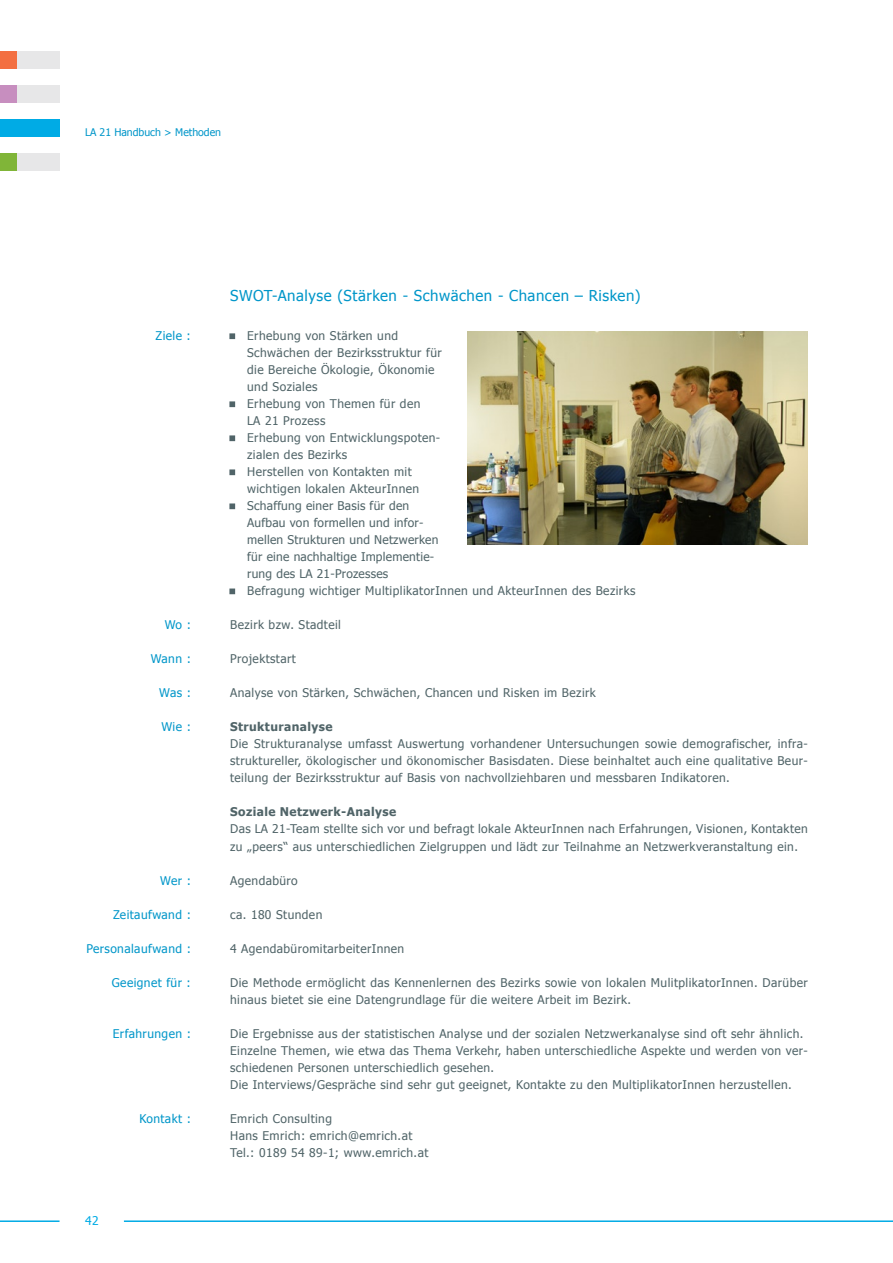
<style>
.page{position:relative;width:893px;height:1263px;background:#fff}
.page>*{position:absolute;margin:0;border:0;box-sizing:border-box;transform-origin:0 0}
.t1{font:15px "Tahoma";letter-spacing:.035em;color:#0096c9}
.t2{font:12px/17px "Tahoma";letter-spacing:.035em;color:#506468}
.t3{font:12px "Tahoma";letter-spacing:.035em;color:#0096c9}
.t4{font:700 12px "Tahoma";letter-spacing:.035em;color:#506468}
.t5{font:12px "Tahoma";color:#00abe5}
.t6{font:10.5px "Tahoma";color:#0096c9}
</style>
<div class="page">
<hr style="left:124px;top:1220px;width:769px;height:2px;background:#00abe5">
<hr style="left:0;top:1220px;width:60px;height:2px;background:#00abe5">
<div style="left:0;top:85px;width:60px;height:17px;background:#e7e7e8"></div>
<div style="left:0;top:51px;width:60px;height:17px;background:#e7e7e8"></div>
<div style="left:0;top:51px;width:17px;height:17px;background:#f36f41"></div>
<div style="left:0;top:85px;width:17px;height:17px;background:#c78ebf"></div>
<div style="left:0;top:119px;width:60px;height:17px;background:#00abe5"></div>
<div style="left:0;top:153px;width:60px;height:17px;background:#e7e7e8"></div>
<div style="left:0;top:153px;width:17px;height:17px;background:#80b538"></div>
<svg style="left:229px;top:333px;width:6px;height:6px"></svg>
<svg style="left:229px;top:401px;width:6px;height:6px"></svg>
<svg style="left:229px;top:435px;width:6px;height:6px"></svg>
<svg style="left:229px;top:469px;width:6px;height:6px"></svg>
<svg style="left:229px;top:503px;width:6px;height:6px"></svg>
<svg style="left:229px;top:588px;width:6px;height:6px"></svg>
<img style="left:468px;top:332px;width:340px;height:212px">
<p class="t6" style="left:85px;top:125px;width:138px">LA 21 Handbuch &gt; Methoden</p>
<p class="t3" style="left:156px;top:328px;width:37px">Ziele :</p>
<p class="t3" style="left:165px;top:617px;width:28px">Wo :</p>
<p class="t3" style="left:151px;top:651px;width:42px">Wann :</p>
<p class="t3" style="left:159px;top:685px;width:33px">Was :</p>
<p class="t3" style="left:161px;top:719px;width:31px">Wie :</p>
<p class="t3" style="left:160px;top:872px;width:32px">Wer :</p>
<p class="t3" style="left:113px;top:906px;width:79px">Zeitaufwand :</p>
<p class="t3" style="left:86px;top:940px;width:106px">Personalaufwand :</p>
<p class="t3" style="left:112px;top:974px;width:81px">Geeignet für :</p>
<p class="t3" style="left:113px;top:1025px;width:80px">Erfahrungen :</p>
<p class="t5" style="left:85px;top:1212px;width:15px">42</p>
<p class="t3" style="left:139px;top:1110px;width:53px">Kontakt :</p>
<p class="t1" style="left:230px;top:285px;width:412px">SWOT-Analyse (Stärken - Schwächen - Chancen – Risken)</p>
<p class="t2" style="left:247px;top:327px;width:196px;text-indent:-17px">▪ Erhebung von Stärken und<br>Schwächen der Bezirksstruktur für die Bereiche Ökologie, Ökonomie und Soziales</p>
<p class="t2" style="left:247px;top:395px;width:175px;text-indent:-17px">▪ Erhebung von Themen für den<br>LA 21 Prozess</p>
<p class="t2" style="left:247px;top:429px;width:195px;text-indent:-17px">▪ Erhebung von Entwicklungspoten&shy;zialen des Bezirks</p>
<p class="t2" style="left:247px;top:463px;width:174px;text-indent:-17px">▪ Herstellen von Kontakten mit wichtigen lokalen AkteurInnen</p>
<p class="t2" style="left:247px;top:497px;width:193px;text-indent:-17px">▪ Schaffung einer Basis für den<br>Aufbau von formellen und infor&shy;mellen Strukturen und Netzwerken für eine nachhaltige Implementie&shy;rung des LA 21-Prozesses</p>
<p class="t2" style="left:230px;top:582px;width:407px">▪ Befragung wichtiger MultiplikatorInnen und AkteurInnen des Bezirks</p>
<p class="t2" style="left:230px;top:616px;width:112px">Bezirk bzw. Stadteil</p>
<p class="t2" style="left:230px;top:650px;width:67px">Projektstart</p>
<p class="t2" style="left:230px;top:684px;width:367px">Analyse von Stärken, Schwächen, Chancen und Risken im Bezirk</p>
<p class="t4" style="left:230px;top:719px;width:104px">Strukturanalyse</p>
<p class="t2" style="left:230px;top:735px;width:579px;text-align:justify">Die Strukturanalyse umfasst Auswertung vorhandener Untersuchungen sowie demografischer, infra&shy;struktureller, ökologischer und ökonomischer Basisdaten. Diese beinhaltet auch eine qualitative Beur&shy;teilung der Bezirksstruktur auf Basis von nachvollziehbaren und messbaren Indikatoren.</p>
<p class="t4" style="left:230px;top:804px;width:168px">Soziale Netzwerk-Analyse</p>
<p class="t2" style="left:230px;top:820px;width:579px">Das LA 21-Team stellte sich vor und befragt lokale AkteurInnen nach Erfahrungen, Visionen, Kontakten zu „peers“ aus unterschiedlichen Zielgruppen und lädt zur Teilnahme an Netzwerkveranstaltung ein.</p>
<p class="t2" style="left:230px;top:871px;width:69px">Agendabüro</p>
<p class="t2" style="left:230px;top:905px;width:94px">ca. 180 Stunden</p>
<p class="t2" style="left:230px;top:939px;width:176px">4 AgendabüromitarbeiterInnen</p>
<p class="t2" style="left:230px;top:973px;width:579px">Die Methode ermöglicht das Kennenlernen des Bezirks sowie von lokalen MulitplikatorInnen. Darüber hinaus bietet sie eine Datengrundlage für die weitere Arbeit im Bezirk.</p>
<p class="t2" style="left:230px;top:1024px;width:579px">Die Ergebnisse aus der statistischen Analyse und der sozialen Netzwerkanalyse sind oft sehr ähnlich.<br>Einzelne Themen, wie etwa das Thema Verkehr, haben unterschiedliche Aspekte und werden von ver&shy;schiedenen Personen unterschiedlich gesehen.<br>Die Interviews/Gespräche sind sehr gut geeignet, Kontakte zu den MultiplikatorInnen herzustellen.</p>
<p class="t2" style="left:230px;top:1109px;width:200px">Emrich Consulting<br>Hans Emrich: emrich@emrich.at<br>Tel.: 0189 54 89-1; www.emrich.at</p>
</div>
